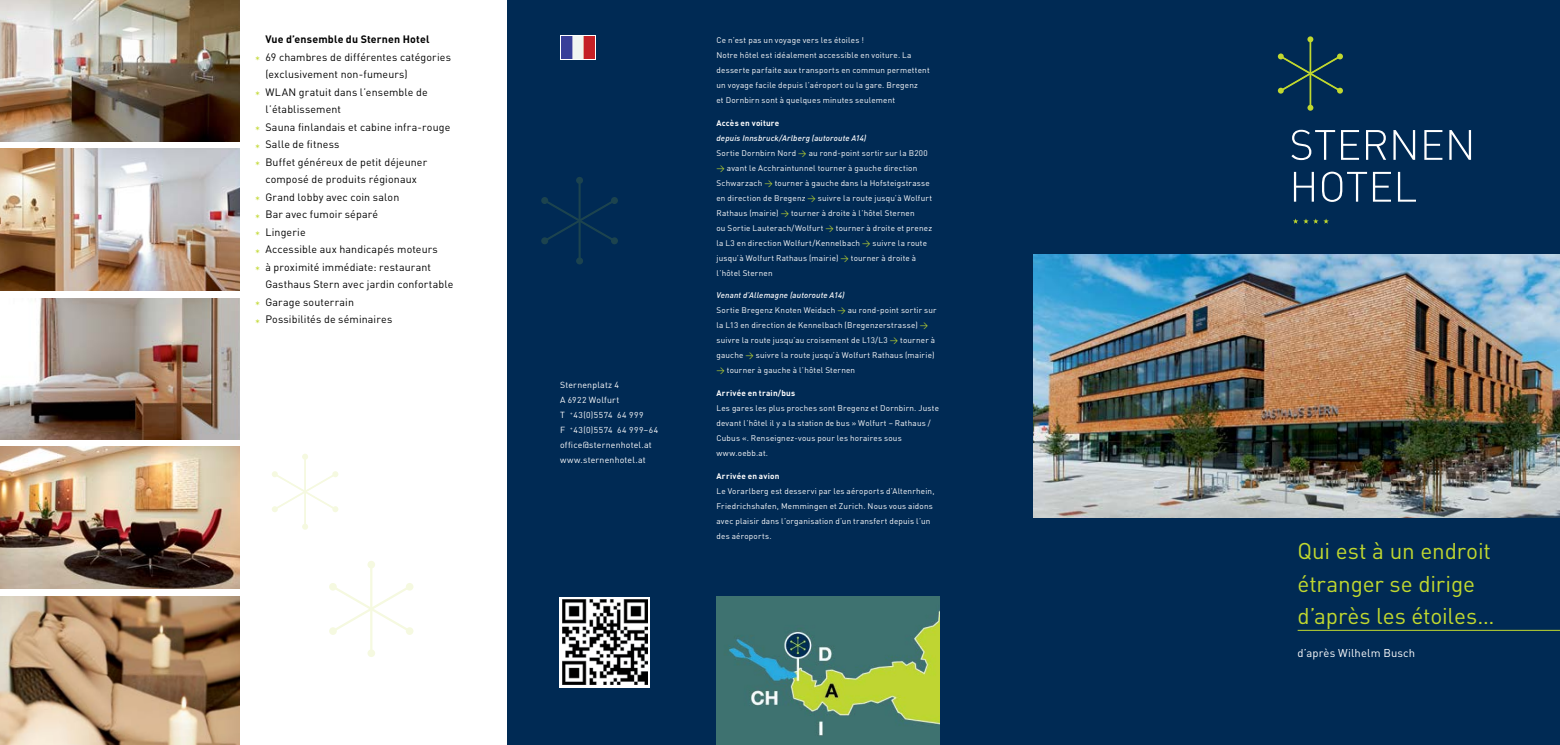
<style>
.page{position:relative;width:1560px;height:745px;background:#fff}
.page>*{position:absolute;margin:0;border:0;box-sizing:border-box;transform-origin:0 0}
.t1{font:22.5px/32.5px "DIN";letter-spacing:-.005em;color:#c1d82f}
.t2{font:11.25px "DIN";letter-spacing:.015em;color:#fff}
.t3{font:10.62px "DIN";letter-spacing:.015em;color:#000}
.t4{font:700 10.62px "DIN";letter-spacing:.015em;color:#000}
.t5{font:8.75px/15px "DIN";letter-spacing:.02em;color:#fff}
.t6{font:8.5px/15px "DIN";letter-spacing:.06em;color:#fff}
.t7{font:8.12px/15px "DIN";letter-spacing:.025em;color:#fff}
.t8{font:700 8.12px "DIN";letter-spacing:.025em;color:#fff}
.s1{color:#c1d82f}
.s2{font-size:8.5px}
.s3{font-size:8.75px}
.s4{font-weight:500;font-style:italic}
</style>
<div class="page">
<div style="left:507px;top:0;width:1052px;height:744px;background:#002a54"></div>
<hr style="left:1309px;top:39px;width:2px;height:69px;background:#c1d82f">
<svg style="left:1307px;top:36px;width:6px;height:6px"></svg>
<svg style="left:1307px;top:105px;width:6px;height:6px"></svg>
<svg style="left:1277px;top:53px;width:65px;height:41px"></svg>
<svg style="left:1291px;top:130px;width:43px;height:30px"></svg>
<svg style="left:1341px;top:130px;width:17px;height:30px"></svg>
<svg style="left:1366px;top:130px;width:19px;height:30px"></svg>
<svg style="left:1393px;top:130px;width:21px;height:30px"></svg>
<svg style="left:1424px;top:130px;width:18px;height:30px"></svg>
<svg style="left:1449px;top:130px;width:21px;height:30px"></svg>
<svg style="left:1293px;top:172px;width:20px;height:29px"></svg>
<svg style="left:1322px;top:171px;width:44px;height:31px"></svg>
<svg style="left:1372px;top:172px;width:18px;height:29px"></svg>
<svg style="left:1397px;top:172px;width:18px;height:29px"></svg>
<svg style="left:1293px;top:218px;width:35px;height:5px"></svg>
<hr style="left:1297px;top:629px;width:262px;height:1px;background:#c1d82f">
<img style="left:716px;top:596px;width:223px;height:148px">
<img style="left:1033px;top:254px;width:526px;height:263px">
<img style="left:0;top:0;width:239px;height:142px">
<img style="left:0;top:149px;width:239px;height:142px">
<img style="left:0;top:446px;width:239px;height:142px">
<img style="left:0;top:298px;width:239px;height:141px">
<img style="left:0;top:596px;width:239px;height:148px">
<hr style="left:370px;top:564px;width:2px;height:88px;background:#c1d82f">
<svg style="left:330px;top:583px;width:83px;height:50px"></svg>
<div style="left:367px;top:560px;width:8px;height:8px;background:#f5f9e0;border-radius:50%"></div>
<div style="left:367px;top:649px;width:8px;height:7px;background:#f5f9e0;border-radius:50%"></div>
<svg style="left:406px;top:626px;width:7px;height:8px"></svg>
<div style="left:329px;top:582px;width:8px;height:8px;background:#f5f9e0;border-radius:50%"></div>
<svg style="left:406px;top:582px;width:7px;height:8px"></svg>
<svg style="left:329px;top:626px;width:8px;height:8px"></svg>
<hr style="left:304px;top:456px;width:2px;height:70px;background:#c1d82f">
<svg style="left:302px;top:454px;width:6px;height:5px"></svg>
<svg style="left:302px;top:523px;width:6px;height:6px"></svg>
<svg style="left:272px;top:471px;width:66px;height:41px"></svg>
<hr style="left:578px;top:180px;width:2px;height:81px;background:#c1d82f">
<svg style="left:546px;top:197px;width:66px;height:46px"></svg>
<div style="left:576px;top:177px;width:7px;height:7px;background:#1c434e;border-radius:50%"></div>
<div style="left:576px;top:257px;width:7px;height:7px;background:#1c434e;border-radius:50%"></div>
<div style="left:611px;top:237px;width:7px;height:7px;background:#1c434e;border-radius:50%"></div>
<div style="left:541px;top:197px;width:7px;height:7px;background:#1c434e;border-radius:50%"></div>
<div style="left:611px;top:197px;width:7px;height:7px;background:#1c434e;border-radius:50%"></div>
<div style="left:541px;top:237px;width:7px;height:7px;background:#1c434e;border-radius:50%"></div>
<svg style="left:559px;top:597px;width:91px;height:90px"></svg>
<img style="left:562px;top:599px;width:85px;height:85px">
<svg style="left:560px;top:35px;width:35px;height:25px"></svg>
<img style="left:561px;top:36px;width:33px;height:23px">
<h3 class="t4" style="left:265px;top:32px;width:165px">Vue d’ensemble du Sternen Hotel</h3>
<h3 class="t3" style="left:255px;top:50px;width:197px"><span class="s1">*</span> 69 chambres de différentes catégories</h3>
<h3 class="t3" style="left:265px;top:68px;width:144px">(exclusivement non-fumeurs)</h3>
<h3 class="t3" style="left:255px;top:85px;width:174px"><span class="s1">*</span> WLAN gratuit dans l’ensemble de</h3>
<h3 class="t3" style="left:265px;top:103px;width:77px">l’établissement</h3>
<h3 class="t3" style="left:255px;top:120px;width:197px"><span class="s1">*</span> Sauna finlandais et cabine infra-rouge</h3>
<h3 class="t3" style="left:255px;top:138px;width:86px"><span class="s1">*</span> Salle de fitness</h3>
<h3 class="t3" style="left:255px;top:155px;width:173px"><span class="s1">*</span> Buffet généreux de petit déjeuner</h3>
<h3 class="t3" style="left:265px;top:173px;width:153px">composé de produits régionaux</h3>
<h3 class="t3" style="left:255px;top:190px;width:145px"><span class="s1">*</span> Grand lobby avec coin salon</h3>
<h3 class="t3" style="left:255px;top:208px;width:124px"><span class="s1">*</span> Bar avec fumoir séparé</h3>
<h3 class="t3" style="left:255px;top:225px;width:52px"><span class="s1">*</span> Lingerie</h3>
<h3 class="t3" style="left:255px;top:243px;width:184px"><span class="s1">*</span> Accessible aux handicapés moteurs</h3>
<h3 class="t3" style="left:255px;top:260px;width:177px"><span class="s1">*</span> à proximité immédiate: restaurant</h3>
<h3 class="t3" style="left:265px;top:278px;width:189px">Gasthaus Stern avec jardin confortable</h3>
<h3 class="t3" style="left:255px;top:295px;width:100px"><span class="s1">*</span> Garage souterrain</h3>
<h3 class="t3" style="left:255px;top:313px;width:138px"><span class="s1">*</span> Possibilités de séminaires</h3>
<p class="t5" style="left:560px;top:377px;width:61px">Sternenplatz 4<br>A <span class="s2">6922</span> Wolfurt</p>
<p class="t6" style="left:560px;top:407px;width:100px"><span class="s3">T</span> <sup>+</sup>43(0)5574 64 999<br><span class="s3">F</span> <sup>+</sup>43(0)5574 64 999–64</p>
<p class="t5" style="left:560px;top:437px;width:93px">office@sternenhotel.at www.sternenhotel.at</p>
<p class="t7" style="left:716px;top:32px;width:215px">Ce n’est pas un voyage vers les étoiles !<br>Notre hôtel est idéalement accessible en voiture. La desserte parfaite aux transports en commun permettent un voyage facile depuis l’aéroport ou la gare. Bregenz<br>et Dornbirn sont à quelques minutes seulement</p>
<p class="t8" style="left:716px;top:117px;width:64px">Accès en voiture</p>
<p class="t7" style="left:716px;top:130px;width:217px"><span class="s4">depuis Innsbruck/Arlberg (autoroute A14)<br></span>Sortie Dornbirn Nord <span class="s1">&gt;</span> au rond-point sortir sur la B200 <span class="s1">&gt;</span> avant le Acchraintunnel tourner à gauche direction Schwarzach <span class="s1">&gt;</span> tourner à gauche dans la Hofsteigstrasse en direction de Bregenz <span class="s1">&gt;</span> suivre la route jusqu’à Wolfurt Rathaus (mairie) <span class="s1">&gt;</span> tourner à droite à l’hôtel Sternen<br>ou Sortie Lauterach/Wolfurt <span class="s1">&gt;</span> tourner à droite et prenez la L3 en direction Wolfurt/Kennelbach <span class="s1">&gt;</span> suivre la route jusqu’à Wolfurt Rathaus (mairie) <span class="s1">&gt;</span> tourner à droite à l’hôtel Sternen</p>
<p class="t7" style="left:716px;top:287px;width:222px"><span class="s4">Venant d’Allemagne (autoroute A14)<br></span>Sortie Bregenz Knoten Weidach <span class="s1">&gt;</span> au rond-point sortir sur la L13 en direction de Kennelbach (Bregenzerstrasse) <span class="s1">&gt; </span>suivre la route jusqu’au croisement de L13/L3 <span class="s1">&gt;</span> tourner à gauche <span class="s1">&gt;</span> suivre la route jusqu’à Wolfurt Rathaus (mairie) <span class="s1">&gt;</span> tourner à gauche à l’hôtel Sternen</p>
<p class="t8" style="left:716px;top:387px;width:80px">Arrivée en train/bus</p>
<p class="t7" style="left:716px;top:400px;width:224px">Les gares les plus proches sont Bregenz et Dornbirn. Juste devant l’hôtel il y a la station de bus » Wolfurt – Rathaus / Cubus «. Renseignez-vous pour les horaires sous www.oebb.at.</p>
<p class="t8" style="left:716px;top:470px;width:64px">Arrivée en avion</p>
<p class="t7" style="left:716px;top:482px;width:219px">Le Vorarlberg est desservi par les aéroports d’Altenrhein, Friedrichshafen, Memmingen et Zurich. Nous vous aidons avec plaisir dans l’organisation d’un transfert depuis l’un des aéroports.</p>
<h1 class="t1" style="left:1297px;top:534px;width:198px">Qui est à un endroit étranger se dirige d’après les étoiles…</h1>
<h2 class="t2" style="left:1297px;top:645px;width:119px">d’après Wilhelm Busch</h2>
</div>
